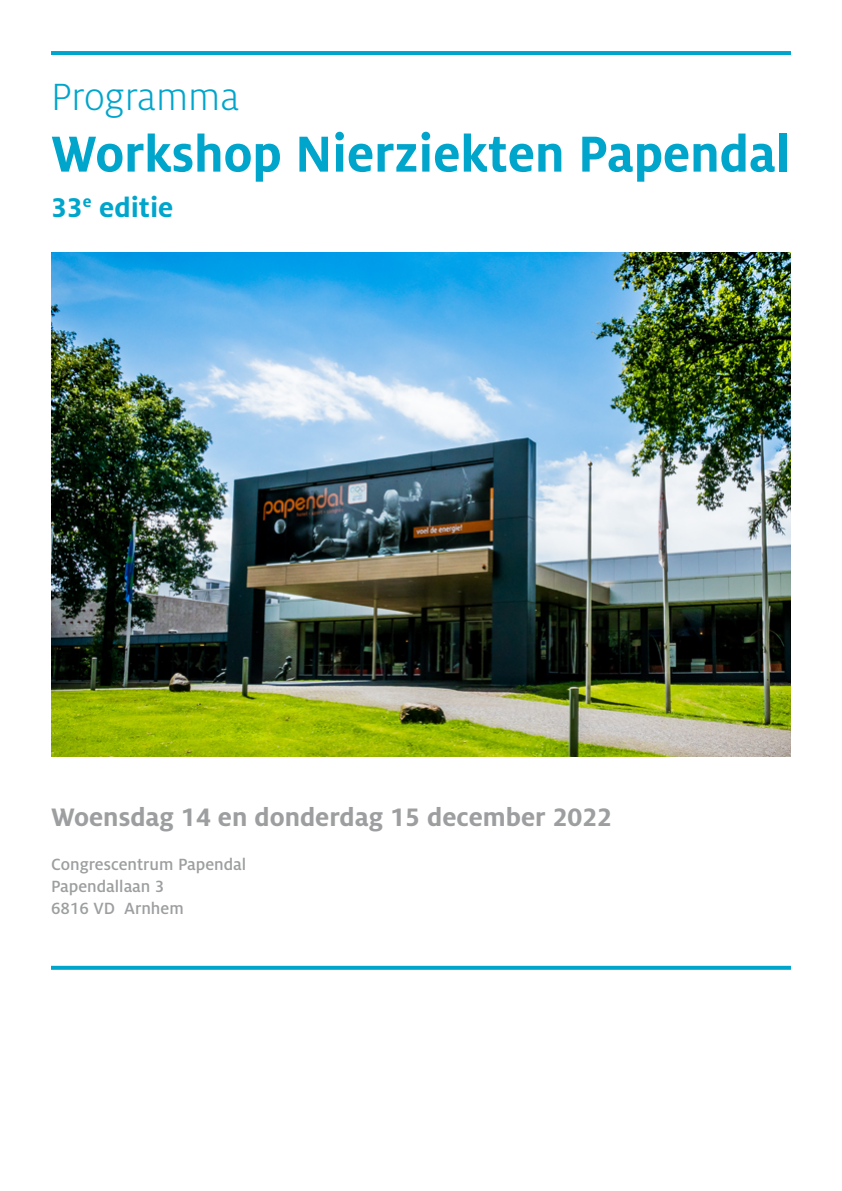
<style>
.page{position:relative;width:842px;height:1191px;background:#fff}
.page>*{position:absolute;margin:0;border:0;box-sizing:border-box;transform-origin:0 0}
.Voorzijde_kop{font:700 56px "Milo OT";color:#00a5cc;scale:.96 1}
.Voorzijde_subkop{font:300 42px "Milo OT";color:#00a5cc}
.t1{font:700 30px "Milo OT";color:#00a5cc}
.Voorzijde_datum{font:700 28px "Milo OT";color:#9c9e9f}
.Voorzijde_datum-2{font:500 18px "Milo OT";color:#9c9e9f}
</style>
<div class="page">
<svg style="left:51px;top:965px;width:740px;height:4px;background:#33b7d6"></svg>
<hr style="left:51px;top:51px;width:740px;height:4px;background:#00a5cc">
<img style="left:51px;top:253px;width:740px;height:503px">
<p class="Voorzijde_subkop" style="left:51px;top:74px;width:190px">Programma</p>
<p class="Voorzijde_kop" style="left:51px;top:122px;width:771px">Workshop Nierziekten Papendal</p>
<p class="t1" style="left:51px;top:190px;width:124px">33<sup>e</sup> editie</p>
<p class="Voorzijde_datum" style="left:51px;top:801px;width:563px">Woensdag 14 en donderdag 15 december 2022</p>
<p class="Voorzijde_datum-2" style="left:51px;top:854px;width:197px">Congrescentrum Papendal</p>
<p class="Voorzijde_datum-2" style="left:51px;top:876px;width:115px">Papendallaan 3</p>
<p class="Voorzijde_datum-2" style="left:51px;top:898px;width:134px">6816 VD Arnhem</p>
</div>
